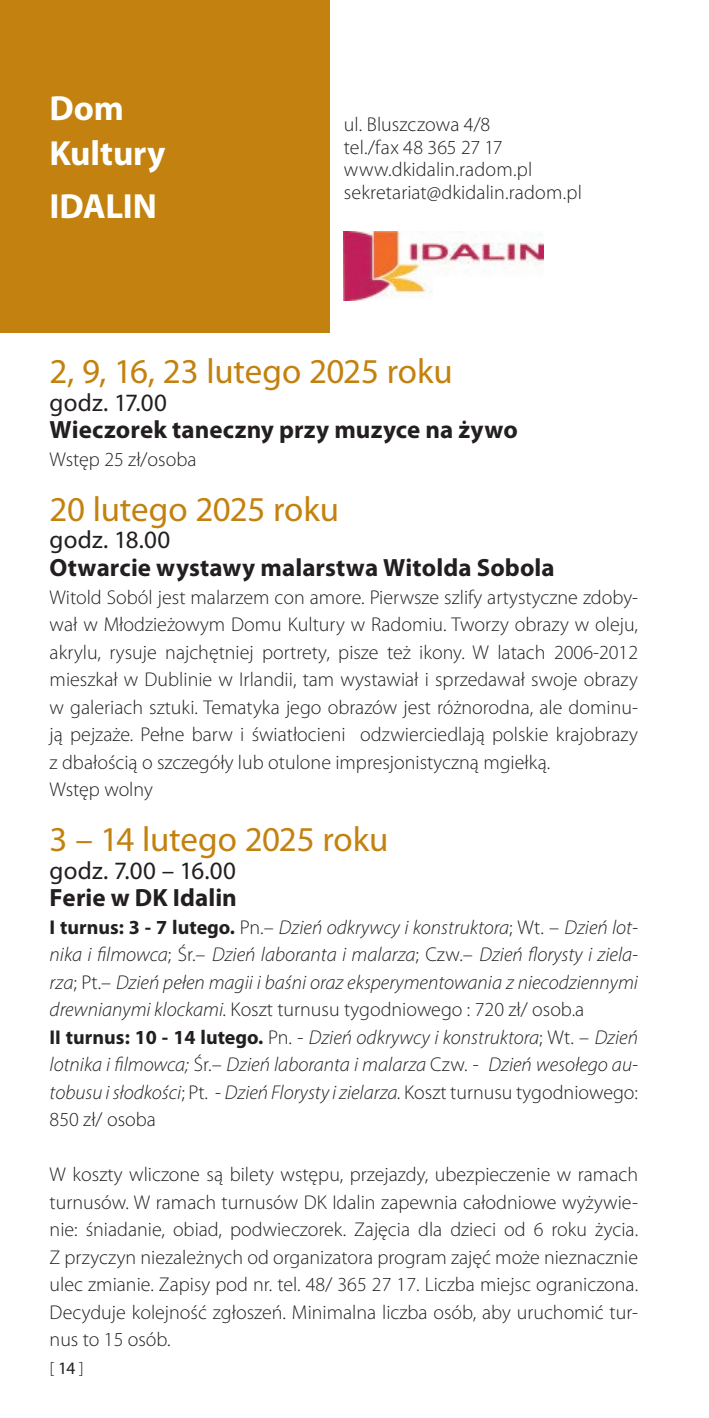
<style>
.page{position:relative;width:709px;height:1418px;background:#fff}
.page>*{position:absolute;margin:0;border:0;box-sizing:border-box;transform-origin:0 0}
.t1{font:35px "Myriad Pro";letter-spacing:-.005em;color:#c3820f}
.t2{font:700 35px/45px "Myriad Pro";letter-spacing:-.005em;color:#fff}
.t3{font:700 25px "Myriad Pro";letter-spacing:.005em;color:#231f20}
.t4{font:25px "Myriad Pro";letter-spacing:.01em;color:#231f20}
.t5{font:300 20px/27.5px "Myriad Pro";color:#231f20}
.t6{font:italic 300 20px/27.5px "Myriad Pro";color:#231f20}
.t7{font:300 17.5px "Myriad Pro";color:#231f20}
.s1{font-weight:700;font-style:normal}
.s2{font-style:normal}
.s3{font-weight:400}
</style>
<div class="page">
<div style="left:0;top:0;width:330px;height:332px;background:#c3820f"></div>
<img style="left:344px;top:231px;width:199px;height:70px">
<h1 class="t2" style="left:50px;top:85px;width:117px">Dom<br>Kultury</h1>
<h1 class="t2" style="left:50px;top:182px;width:109px">IDALIN</h1>
<p class="t5" style="left:344px;top:113px;width:240px;line-height:22.5px">ul. Bluszczowa 4/8<br>tel./fax 48 365 27 17 www.dkidalin.radom.pl sekretariat@dkidalin.radom.pl</p>
<h1 class="t1" style="left:50px;top:350px;width:405px">2, 9, 16, 23 lutego 2025 roku</h1>
<p class="t4" style="left:50px;top:387px;width:119px">godz. 17.00</p>
<p class="t3" style="left:50px;top:413px;width:469px">Wieczorek taneczny przy muzyce na żywo</p>
<p class="t5" style="left:50px;top:445px;width:148px">Wstęp 25 zł/osoba</p>
<h1 class="t1" style="left:50px;top:487px;width:291px">20 lutego 2025 roku</h1>
<p class="t4" style="left:50px;top:524px;width:122px">godz. 18.00</p>
<p class="t3" style="left:50px;top:551px;width:506px">Otwarcie wystawy malarstwa Witolda Sobola</p>
<p class="t5" style="left:50px;top:583px;width:590px">Witold Soból jest malarzem con amore. Pierwsze szlify artystyczne zdoby&shy;wał w Młodzieżowym Domu Kultury w Radomiu. Tworzy obrazy w oleju, akrylu, rysuje najchętniej portrety, pisze też ikony. W latach 2006-2012 mieszkał w Dublinie w Irlandii, tam wystawiał i sprzedawał swoje obrazy w galeriach sztuki. Tematyka jego obrazów jest różnorodna, ale dominu&shy;ją pejzaże. Pełne barw i światłocieni odzwierciedlają polskie krajobrazy z dbałością o szczegóły lub otulone impresjonistyczną mgiełką.<br>Wstęp wolny</p>
<h1 class="t1" style="left:50px;top:817px;width:340px">3 – 14 lutego 2025 roku</h1>
<p class="t4" style="left:50px;top:854px;width:188px">godz. 7.00 – 16.00</p>
<p class="t3" style="left:50px;top:881px;width:189px">Ferie w DK Idalin</p>
<p class="t6" style="left:50px;top:913px;width:590px"><span class="s1">I turnus: 3 - 7 lutego.</span> <span class="s2">Pn.–</span> Dzień odkrywcy i konstruktora<span class="s2">; Wt. –</span> Dzień lot&shy;nika i filmowca<span class="s2">; Śr.–</span> Dzień laboranta i malarza<span class="s2">; Czw.–</span> Dzień florysty i ziela&shy;rza<span class="s2">; Pt.–</span> Dzień pełen magii i baśni oraz eksperymentowania z niecodziennymi drewnianymi klockami. <span class="s2">Koszt turnusu tygodniowego : 720 zł/ osob.a<br></span><span class="s1">II turnus: 10 - 14 lutego.</span> <span class="s2">Pn. -</span> Dzień odkrywcy i konstruktora<span class="s2">; Wt. –</span> Dzień lotnika i filmowca; <span class="s2">Śr.–</span> Dzień laboranta i malarza <span class="s2">Czw. -</span> Dzień wesołego au&shy;tobusu i słodkości<span class="s2">; Pt. -</span> Dzień Florysty i zielarza. <span class="s2">Koszt turnusu tygodniowego:<br>850 zł/ osoba</span></p>
<p class="t5" style="left:50px;top:1160px;width:590px;text-align:justify">W koszty wliczone są bilety wstępu, przejazdy, ubezpieczenie w ramach turnusów. W ramach turnusów DK Idalin zapewnia całodniowe wyżywie&shy;nie: śniadanie, obiad, podwieczorek. Zajęcia dla dzieci od 6 roku życia.<br>Z przyczyn niezależnych od organizatora program zajęć może nieznacznie ulec zmianie. Zapisy pod nr. tel. 48/ 365 27 17. Liczba miejsc ograniczona.<br>Decyduje kolejność zgłoszeń. Minimalna liczba osób, aby uruchomić tur&shy;nus to 15 osób.</p>
<p class="t7" style="left:50px;top:1357px;width:36px">[ <span class="s3">14</span> ]</p>
</div>
